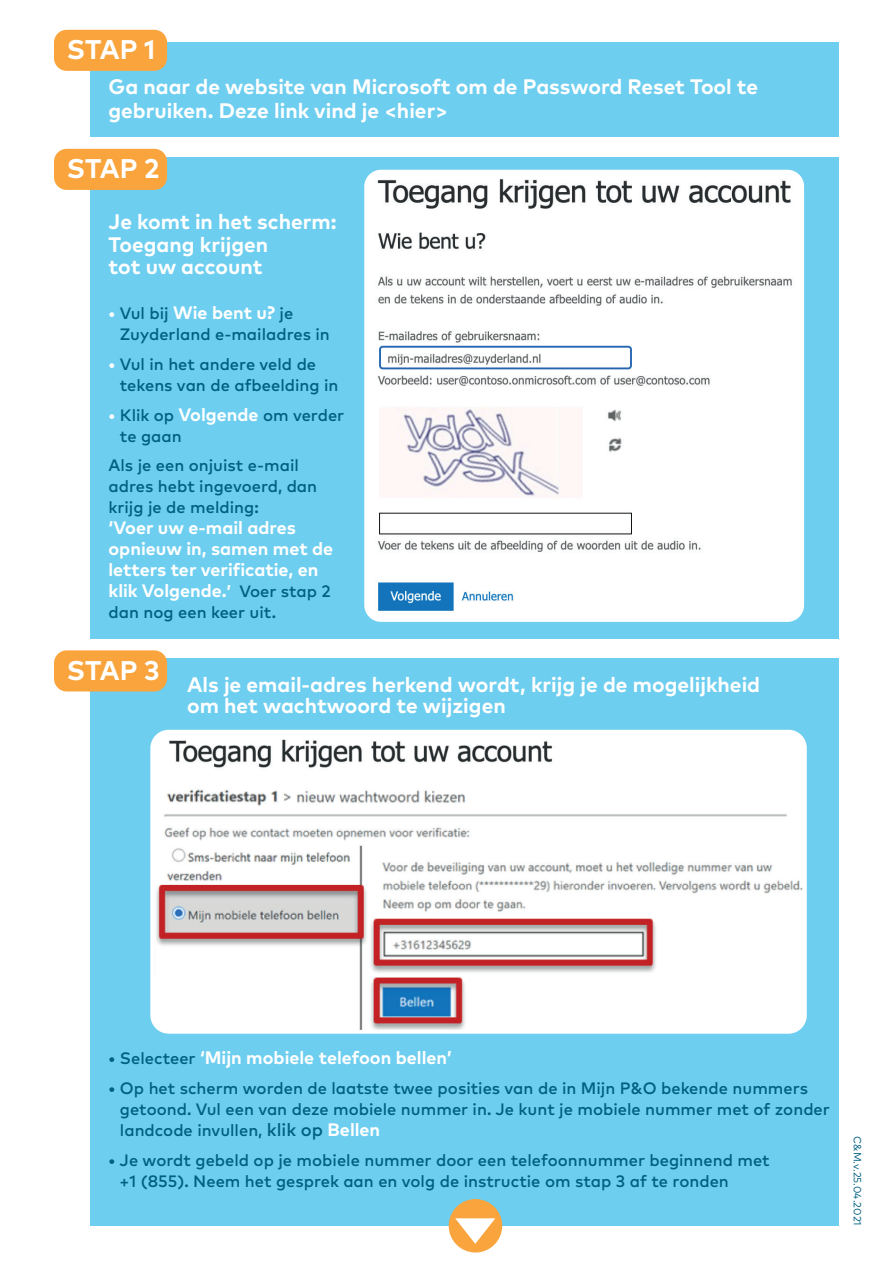
<style>
.page{position:relative;width:893px;height:1263px;background:#fff}
.page>*{position:absolute;margin:0;border:0;box-sizing:border-box;transform-origin:0 0}
.t1{font:700 27px "Mark OT";letter-spacing:-.005em;color:#fff}
.t2{font:700 21px/22.5px "Mark OT";color:#fff}
.t3{font:700 18px/21px "Mark OT";color:#fff}
.t4{font:500 16.5px/21px "Mark OT";color:#006081}
.t5{font:10.5px "Mark OT";color:#006081}
.s1{font-weight:500;font-size:16.5px}
.s2{font-weight:500;font-size:16.5px;color:#006081}
.s3{color:#fff}
.s4{font-weight:700;font-size:18px;color:#fff}
.s5{font-size:16.5px}
.s6{font-size:18px}
</style>
<div class="page">
<div style="left:91px;top:42px;width:748px;height:95px;background:#6dceef"></div>
<div style="left:91px;top:158px;width:748px;height:481px;background:#6dceef"></div>
<div style="left:91px;top:658px;width:748px;height:568px;background:#6dceef"></div>
<div style="left:54px;top:30px;width:113px;height:41px;background:#f9a43d;border-radius:13px"></div>
<div style="left:54px;top:149px;width:113px;height:41px;background:#f9a43d;border-radius:13px"></div>
<div style="left:54px;top:650px;width:113px;height:41px;background:#f9a43d;border-radius:13px"></div>
<img style="left:364px;top:170px;width:440px;height:452px">
<div style="left:449px;top:1199px;width:53px;height:53px;background:#f9a43d;border-radius:50%"></div>
<svg style="left:455px;top:1218px;width:40px;height:26px"></svg>
<img style="left:150px;top:730px;width:657px;height:304px">
<h1 class="t1" style="left:67px;top:32px;width:90px">STAP 1</h1>
<p class="t2" style="left:109px;top:74px;width:651px;line-height:24px">Ga naar de website van Microsoft om de Password Reset Tool te gebruiken. Deze link vind je &lt;hier&gt;</p>
<h1 class="t1" style="left:67px;top:151px;width:94px">STAP 2</h1>
<p class="t2" style="left:109px;top:210px;width:230px">Je komt in het scherm:<br>Toegang krijgen<br>tot uw account</p>
<p class="t3" style="left:109px;top:302px;width:186px"><span class="s1">•</span> <span class="s2">Vul bij</span> Wie bent u? <span class="s2">je</span></p>
<p class="t4" style="left:120px;top:324px;width:212px">Zuyderland e-mailadres in</p>
<p class="t4" style="left:120px;top:354px;width:220px;text-indent:-11px"><span class="s3">•</span> Vul in het andere veld de tekens van de afbeelding in</p>
<p class="t4" style="left:120px;top:405px;width:226px;text-indent:-11px"><span class="s3">•</span> Klik op <span class="s4">Volgende</span> om verder te gaan</p>
<p class="t4" style="left:109px;top:454px;width:210px">Als je een onjuist e-mail adres hebt ingevoerd, dan krijg je de melding:</p>
<p class="t3" style="left:109px;top:516px;width:226px">‘Voer uw e-mail adres opnieuw in, samen met de letters ter verificatie, en klik Volgende.<span class="s5">’</span> <span class="s2">Voer stap 2</span></p>
<p class="t4" style="left:109px;top:601px;width:169px">dan nog een keer uit.</p>
<p class="t2" style="left:187px;top:673px;width:575px;line-height:21px;text-indent:-120px"><sup>STAP</sup> <sup>3</sup> Als je email-adres herkend wordt, krijg je de mogelijkheid om het wachtwoord te wijzigen</p>
<p class="t3" style="left:109px;top:1047px;width:345px"><span class="s2">• Selecteer</span> ‘Mijn mobiele telefoon bellen’</p>
<p class="t4" style="left:120px;top:1077px;width:711px;text-indent:-11px">• Op het scherm worden de laatste twee posities van de in Mijn P&amp;O bekende nummers getoond. Vul een van deze mobiele nummer in. Je kunt je mobiele nummer met of zonder landcode invullen, <span class="s6">klik op</span> <span class="s4">Bellen</span></p>
<p class="t4" style="left:120px;top:1149px;width:652px;text-indent:-11px">• Je wordt gebeld op je mobiele nummer door een telefoonnummer beginnend met +1 (855). Neem het gesprek aan en volg de instructie om stap 3 af te ronden</p>
<p class="t5" style="left:864px;top:1136px;width:91px;rotate:90deg">C&amp;M.v.25.04.2021</p>
</div>
